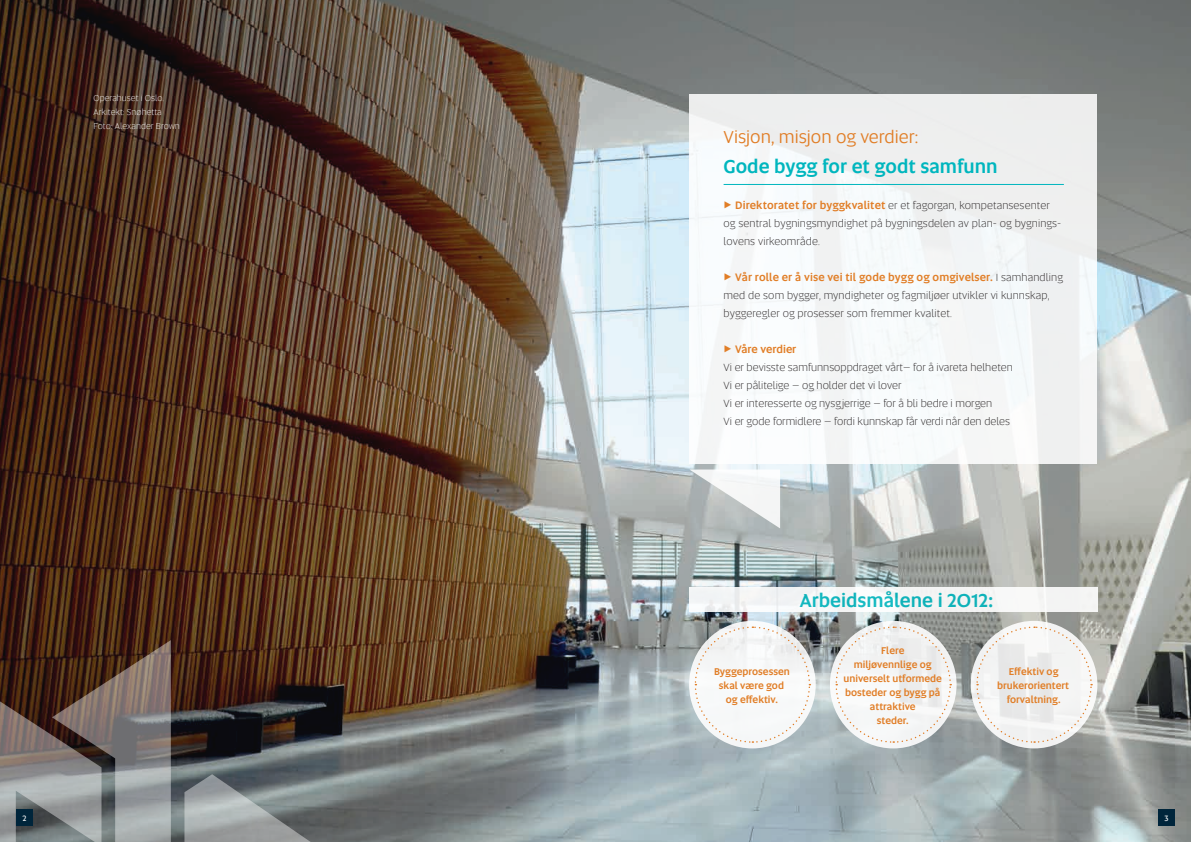
<style>
.page{position:relative;width:1191px;height:842px;background:#fff}
.page>*{position:absolute;margin:0;border:0;box-sizing:border-box;transform-origin:0 0}
.t1{font:500 19px "Altis";color:#00b6be}
.t2{font:18px "Altis";color:#e17e27}
.t3{font:300 11px/18px "Altis";letter-spacing:.005em;color:#231f20}
.t4{font:500 11px "Altis";color:#e17e27}
.t5{font:500 10px/14px "Altis";color:#e17e27;text-align:center}
.t6{font:300 9px/14px "Altis";color:#fff}
.t7{font:8px "Altis";color:#fff}
.s1{font-weight:500;color:#e17e27}
</style>
<div class="page">
<img style="left:0;top:0;width:1191px;height:842px">
<svg style="left:0;top:640px;width:171px;height:202px"></svg>
<svg style="left:184px;top:774px;width:132px;height:68px"></svg>
<div style="left:689px;top:94px;width:408px;height:369px;background:#f4f6f6"></div>
<svg style="left:689px;top:469px;width:91px;height:59px"></svg>
<hr style="left:723px;top:184px;width:340px;height:1px;background:#00b6be">
<svg style="left:830px;top:621px;width:126px;height:127px"></svg>
<svg style="left:689px;top:621px;width:126px;height:127px"></svg>
<svg style="left:970px;top:621px;width:127px;height:127px"></svg>
<svg style="left:834px;top:626px;width:117px;height:117px"></svg>
<svg style="left:694px;top:626px;width:117px;height:117px"></svg>
<svg style="left:975px;top:626px;width:117px;height:117px"></svg>
<div style="left:689px;top:588px;width:409px;height:24px;background:#f4f5f5"></div>
<div style="left:16px;top:809px;width:17px;height:17px;background:#00253b"></div>
<div style="left:1158px;top:809px;width:16px;height:17px;background:#00253b"></div>
<p class="t6" style="left:94px;top:90px;width:88px">Operahuset i Oslo.<br>Arkitekt: Snøhetta<br>Foto: Alexander Brown</p>
<h2 class="t2" style="left:723px;top:124px;width:197px">Visjon, misjon og verdier:</h2>
<h1 class="t1" style="left:723px;top:152px;width:276px">Gode bygg for et godt samfunn</h1>
<p class="t3" style="left:723px;top:196px;width:339px"><span class="s1">⊲ Direktoratet for byggkvalitet</span> er et fagorgan, kompetansesenter og sentral bygningsmyndighet på bygningsdelen av plan- og bygnings&shy;lovens virkeområde.</p>
<p class="t3" style="left:723px;top:268px;width:341px"><span class="s1">⊲ Vår rolle er å vise vei til gode bygg og omgivelser.</span> I samhandling med de som bygger, myndigheter og fagmiljøer utvikler vi kunnskap, byggeregler og prosesser som fremmer kvalitet.</p>
<p class="t4" style="left:723px;top:341px;width:74px">⊲ Våre verdier</p>
<p class="t3" style="left:723px;top:358px;width:291px">Vi er bevisste samfunnsoppdraget vårt– for å ivareta helheten Vi er pålitelige – og holder det vi lover<br>Vi er interesserte og nysgjerrige – for å bli bedre i morgen<br>Vi er gode formidlere – fordi kunnskap får verdi når den deles</p>
<h1 class="t1" style="left:799px;top:586px;width:195px">Arbeidsmålene i 2012:</h1>
<p class="t5" style="left:843px;top:642px;width:100px">Flere<br>miljøvennlige og universelt utformede bosteder og bygg på attraktive<br>steder.</p>
<p class="t5" style="left:714px;top:663px;width:77px">Byggeprosessen skal være god og effektiv.</p>
<p class="t5" style="left:997px;top:663px;width:73px">Effektiv og brukerorientert forvaltning.</p>
<p class="t7" style="left:23px;top:812px;width:5px">2</p>
<p class="t7" style="left:1164px;top:812px;width:6px">3</p>
</div>
